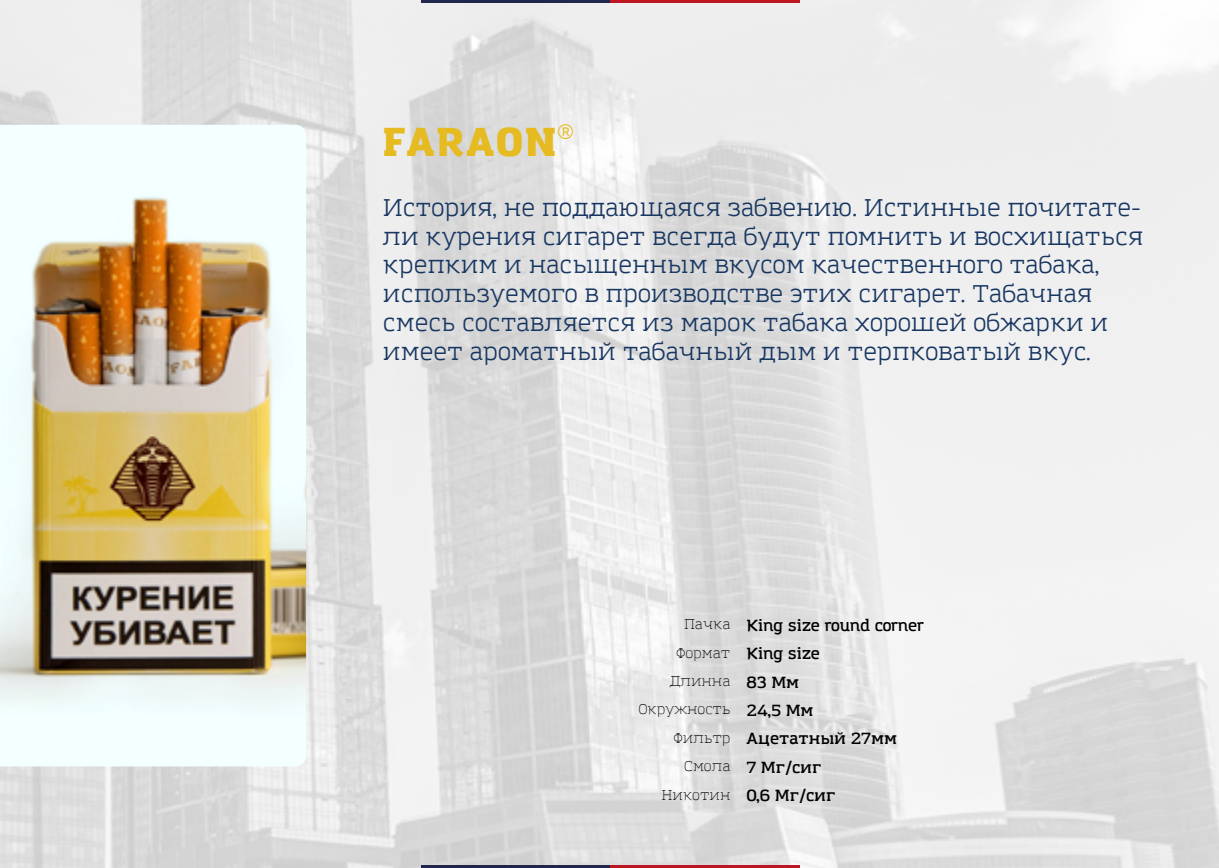
<style>
.page{position:relative;width:1219px;height:868px;background:#fff}
.page>*{position:absolute;margin:0;border:0;box-sizing:border-box;transform-origin:0 0}
.t1{font:900 40px "Amazing Grotesk";letter-spacing:.05em;color:#e6bb21}
.t2{font:24px/28.8px "Amazing Grotesk";color:#173661}
.t3{font:600 16px/28.4px "Amazing Grotesk";color:#000}
.t4{font:300 14px/28.4px "Amazing Grotesk";color:#000}
.s1{font-weight:300;font-size:14px}
.s2{font-weight:600;font-size:16px}
</style>
<div class="page">
<img style="left:0;top:0;width:1219px;height:867px">
<hr style="left:421px;top:0;width:189px;height:3px;background:#21264c">
<hr style="left:610px;top:0;width:189px;height:3px;background:#be1522">
<hr style="left:421px;top:865px;width:189px;height:2px;background:#21264c">
<hr style="left:610px;top:865px;width:189px;height:2px;background:#be1522">
<img style="left:0;top:125px;width:306px;height:641px">
<h1 class="t1" style="left:383px;top:116px;width:192px">FARAON<sup>®</sup></h1>
<p class="t2" style="left:383px;top:193px;width:762px">История, не поддающаяся забвению. Истинные почитате&shy;ли курения сигарет всегда будут помнить и восхищаться крепким и насыщенным вкусом качественного табака, используемого в производстве этих сигарет. Табачная смесь составляется из марок табака хорошей обжарки и имеет ароматный табачный дым и терпковатый вкус.</p>
<p class="t3" style="left:676px;top:611px;width:249px;text-indent:8px"><span class="s1">Пачка</span> King size round corner<br><span class="s1">Формат</span> King size</p>
<p class="t4" style="left:638px;top:667px;width:177px;text-indent:31px">Длинна <span class="s2">83 Мм<br></span>Окружность <span class="s2">24,5 Мм</span></p>
<p class="t3" style="left:674px;top:724px;width:224px"><span class="s1">Фильтр</span> Ацетатный 27мм</p>
<p class="t3" style="left:684px;top:753px;width:139px"><span class="s1">Смола</span> 7 Мг/сиг</p>
<p class="t3" style="left:661px;top:781px;width:176px"><span class="s1">Никотин</span> 0,6 Мг/сиг</p>
</div>
